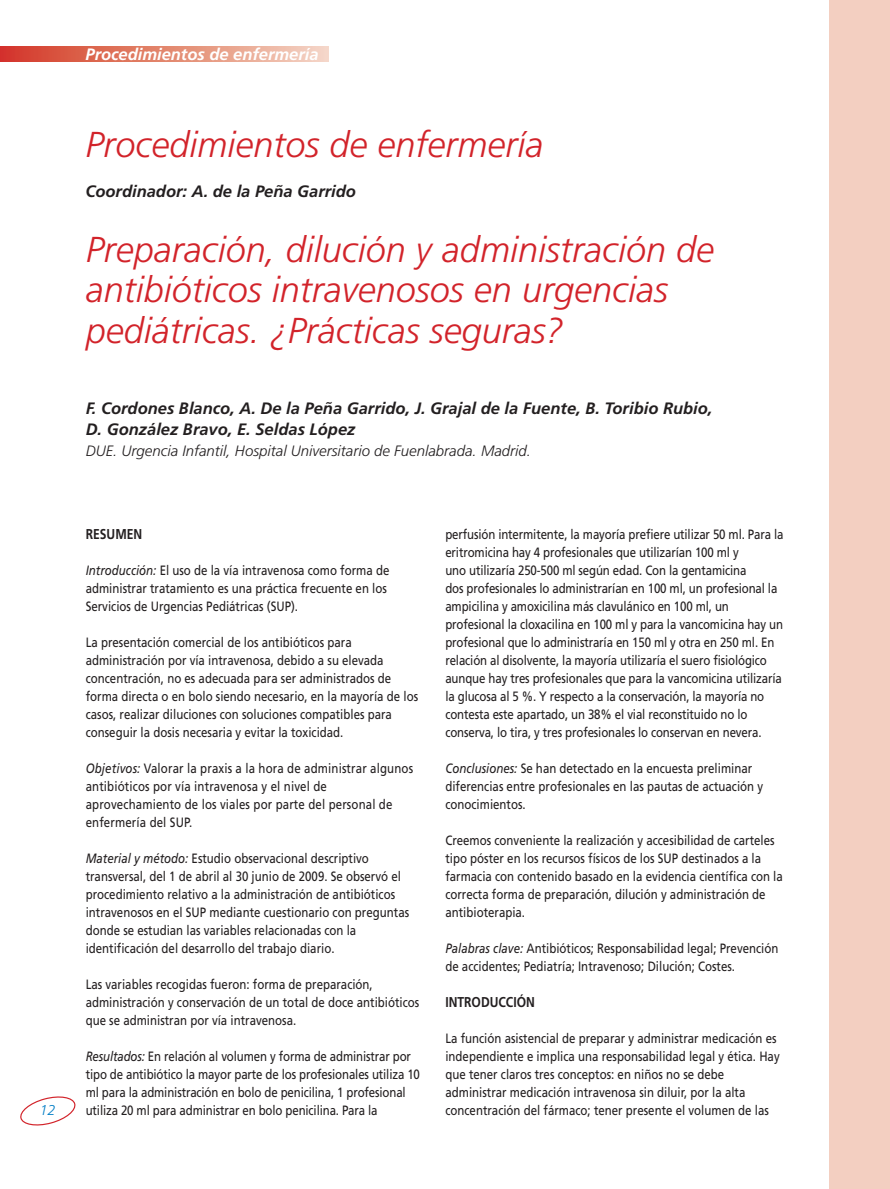
<style>
.page{position:relative;width:890px;height:1189px;background:#fff}
.page>*{position:absolute;margin:0;border:0;box-sizing:border-box;transform-origin:0 0}
.t1{font:italic 300 36px/40.5px "Frutiger";color:#d2232a}
.t2{font:italic 700 16.5px/21px "Frutiger";color:#231f20}
.t3{font:italic 700 16.5px "Frutiger";color:#fff}
.t4{font:italic 300 15px "Frutiger";color:#231f20}
.t5{font:700 14.25px "Frutiger";color:#231f20;scale:.85 1}
.t6{font:italic 300 14.25px "Frutiger";color:#007dc5}
.t7{font:13.5px/18px "Frutiger";color:#231f20;scale:.85 1}
.s1{font-style:italic}
</style>
<div class="page">
<div style="left:828px;top:0;width:61px;height:1188px;background:#f3cfc1"></div>
<svg style="left:20px;top:1096px;width:56px;height:30px"></svg>
<svg style="left:0;top:47px;width:328px;height:15px;background:#e38671"></svg>
<p class="t6" style="left:40px;top:1104px;width:17px">12</p>
<p class="t3" style="left:85px;top:48px;width:234px">Procedimientos de enfermería</p>
<h1 class="t1" style="left:85px;top:127px;width:459px">Procedimientos de enfermería</h1>
<p class="t2" style="left:85px;top:181px;width:272px">Coordinador: A. de la Peña Garrido</p>
<h1 class="t1" style="left:86px;top:232px;width:629px">Preparación, dilución y administración de antibióticos intravenosos en urgencias pediátricas. ¿Prácticas seguras?</h1>
<p class="t2" style="left:86px;top:398px;width:628px">F. Cordones Blanco, A. De la Peña Garrido, J. Grajal de la Fuente, B. Toribio Rubio,<br>D. González Bravo, E. Seldas López</p>
<p class="t4" style="left:86px;top:444px;width:446px">DUE. Urgencia Infantil, Hospital Universitario de Fuenlabrada. Madrid.</p>
<p class="t5" style="left:86px;top:528px;width:68px">RESUMEN</p>
<p class="t7" style="left:86px;top:562px;width:358px"><span class="s1">Introducción:</span> El uso de la vía intravenosa como forma de administrar tratamiento es una práctica frecuente en los<br>Servicios de Urgencias Pediátricas (SUP).</p>
<p class="t7" style="left:86px;top:634px;width:392px">La presentación comercial de los antibióticos para administración por vía intravenosa, debido a su elevada concentración, no es adecuada para ser administrados de forma directa o en bolo siendo necesario, en la mayoría de los casos, realizar diluciones con soluciones compatibles para conseguir la dosis necesaria y evitar la toxicidad.</p>
<p class="t7" style="left:86px;top:760px;width:386px"><span class="s1">Objetivos:</span> Valorar la praxis a la hora de administrar algunos antibióticos por vía intravenosa y el nivel de aprovechamiento de los viales por parte del personal de enfermería del SUP.</p>
<p class="t7" style="left:86px;top:850px;width:382px"><span class="s1">Material y método:</span> Estudio observacional descriptivo transversal, del 1 de abril al 30 junio de 2009. Se observó el procedimiento relativo a la administración de antibióticos intravenosos en el SUP mediante cuestionario con preguntas donde se estudian las variables relacionadas con la identificación del desarrollo del trabajo diario.</p>
<p class="t7" style="left:86px;top:976px;width:394px">Las variables recogidas fueron: forma de preparación, administración y conservación de un total de doce antibióticos que se administran por vía intravenosa.</p>
<p class="t7" style="left:86px;top:1048px;width:394px"><span class="s1">Resultados:</span> En relación al volumen y forma de administrar por tipo de antibiótico la mayor parte de los profesionales utiliza 10 ml para la administración en bolo de penicilina, 1 profesional utiliza 20 ml para administrar en bolo penicilina. Para la</p>
<p class="t7" style="left:445px;top:526px;width:399px">perfusión intermitente, la mayoría prefiere utilizar 50 ml. Para la eritromicina hay 4 profesionales que utilizarían 100 ml y<br>uno utilizaría 250-500 ml según edad. Con la gentamicina<br>dos profesionales lo administrarían en 100 ml, un profesional la ampicilina y amoxicilina más clavulánico en 100 ml, un profesional la cloxacilina en 100 ml y para la vancomicina hay un profesional que lo administraría en 150 ml y otra en 250 ml. En relación al disolvente, la mayoría utilizaría el suero fisiológico aunque hay tres profesionales que para la vancomicina utilizaría la glucosa al 5 %. Y respecto a la conservación, la mayoría no contesta este apartado, un 38% el vial reconstituido no lo conserva, lo tira, y tres profesionales lo conservan en nevera.</p>
<p class="t7" style="left:445px;top:760px;width:375px"><span class="s1">Conclusiones:</span> Se han detectado en la encuesta preliminar diferencias entre profesionales en las pautas de actuación y conocimientos.</p>
<p class="t7" style="left:445px;top:832px;width:398px">Creemos conveniente la realización y accesibilidad de carteles tipo póster en los recursos físicos de los SUP destinados a la farmacia con contenido basado en la evidencia científica con la correcta forma de preparación, dilución y administración de antibioterapia.</p>
<p class="t7" style="left:445px;top:940px;width:393px"><span class="s1">Palabras clave:</span> Antibióticos; Responsabilidad legal; Prevención de accidentes; Pediatría; Intravenoso; Dilución; Costes.</p>
<p class="t5" style="left:445px;top:996px;width:107px">INTRODUCCIÓN</p>
<p class="t7" style="left:445px;top:1030px;width:395px">La función asistencial de preparar y administrar medicación es independiente e implica una responsabilidad legal y ética. Hay que tener claros tres conceptos: en niños no se debe administrar medicación intravenosa sin diluir, por la alta concentración del fármaco; tener presente el volumen de las</p>
</div>
